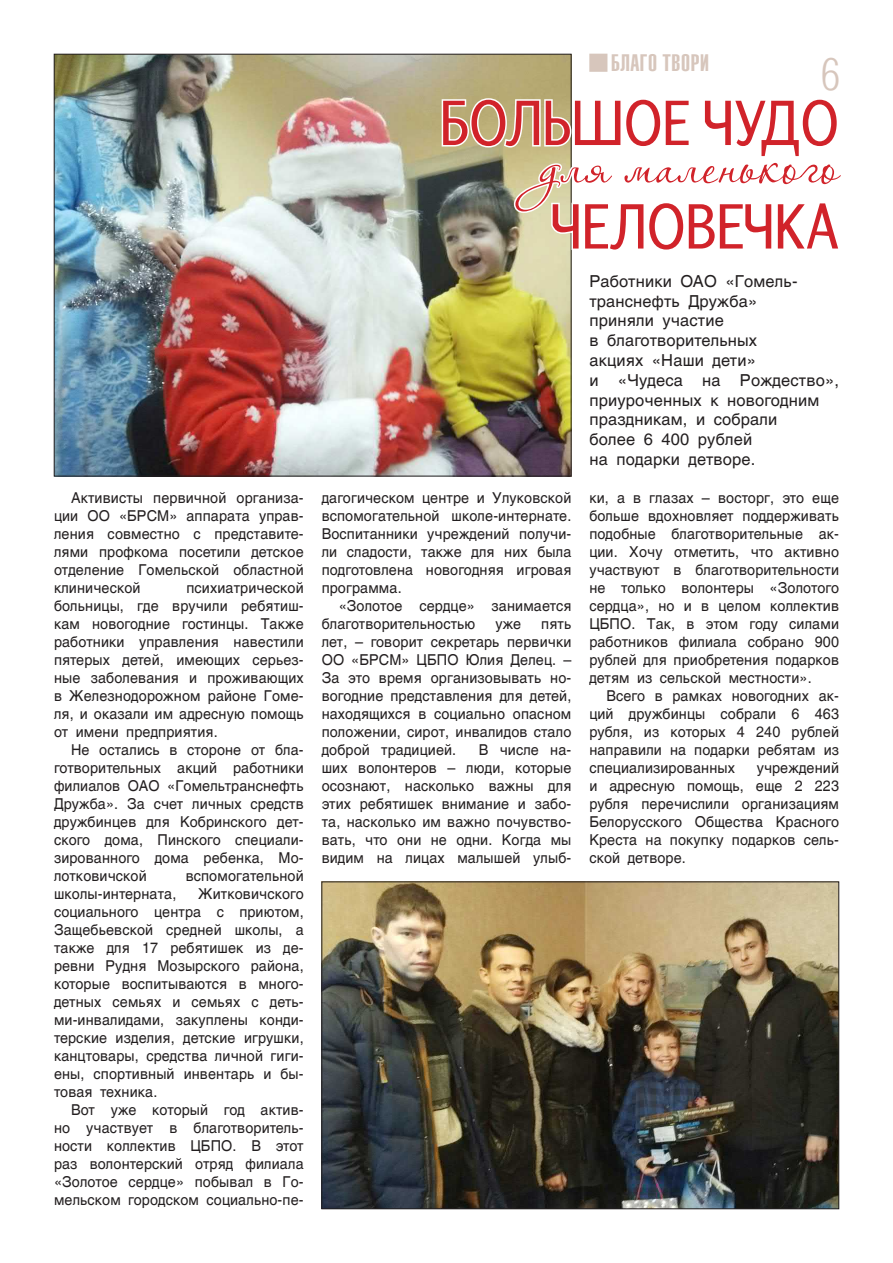
<style>
.page{position:relative;width:893px;height:1263px;background:#fff}
.page>*{position:absolute;margin:0;border:0;box-sizing:border-box;transform-origin:0 0}
.t1{font:60px "Artemius Sans SN";color:#d1232a;scale:.91 1}
.t2{font:54px "Aquarelle";color:#d1232a;scale:.94 1}
.t3{font:300 45px "Helios Cond";color:#d7c6bc}
.t4{font:23.55px "Helios Ultra Compressed";letter-spacing:.02em;color:#d7c6bc;scale:1.15 1}
.t5{font:16.5px/19.8px "AG Helvetica Cyr Roman";letter-spacing:.01em;color:#231f20}
.t6{font:15px/18px "AG Helvetica Cyr Roman";letter-spacing:.01em;color:#231f20;text-align:justify;scale:.96 1}
</style>
<div class="page">
<img style="left:324px;top:884px;width:513px;height:323px">
<div style="left:589px;top:54px;width:18px;height:18px;background:#d7c6bc;border:2px solid #d7c6bc"></div>
<img style="left:56px;top:56px;width:513px;height:418px">
<svg style="left:440px;top:97px;width:132px;height:156px;background:#b4af93"></svg>
<p class="t6" style="left:54px;top:489px;width:262px;text-indent:17px">Активисты первичной организа&shy;ции ОО «БРСМ» аппарата управ&shy;ления совместно с представите&shy;лями профкома посетили детское отделение Гомельской областной клинической</p>
<p class="t6" style="left:54px;top:579px;width:262px;text-indent:132px">психиатрической больницы, где вручили ребятиш&shy;кам новогодние гостинцы. Также работники управления навестили пятерых детей, имеющих серьез&shy;ные заболевания и проживающих в Железнодорожном районе Гоме&shy;ля, и оказали им адресную помощь от имени предприятия.</p>
<p class="t6" style="left:54px;top:741px;width:262px;text-indent:17px">Не остались в стороне от бла&shy;готворительных акций работники филиалов ОАО «Гомельтранснефть Дружба». За счет личных средств дружбинцев для Кобринского дет&shy;ского дома, Пинского специали&shy;зированного дома ребенка, Мо&shy;лотковичской</p>
<p class="t6" style="left:186px;top:867px;width:124px">вспомогательной</p>
<p class="t6" style="left:54px;top:885px;width:262px;text-indent:144px">Житковичского социального центра с приютом, Защебьевской средней школы, а также для 17 ребятишек из де&shy;ревни Рудня Мозырского района, которые воспитываются в много&shy;детных семьях и семьях с деть&shy;ми-инвалидами, закуплены конди&shy;терские изделия, детские игрушки, канцтовары, средства личной гиги&shy;ены, спортивный инвентарь и бы&shy;товая техника.</p>
<p class="t6" style="left:54px;top:1101px;width:262px;text-indent:17px">Вот уже который год актив&shy;но участвует в благотворитель&shy;ности коллектив ЦБПО. В этот раз волонтерский отряд филиала «Золотое сердце» побывал в Го&shy;мельском городском социально-пе-</p>
<p class="t6" style="left:54px;top:885px;width:129px">школы-интерната,</p>
<p class="t4" style="left:611px;top:49px;width:87px">БЛАГО ТВОРИ</p>
<p class="t3" style="left:821px;top:49px;width:21px">6</p>
<p class="t1" style="left:440px;top:86px;width:440px">БОЛЬШОЕ ЧУДО</p>
<p class="t2" style="left:539px;top:132px;width:320px">для маленького</p>
<p class="t1" style="left:551px;top:190px;width:318px">ЧЕЛОВЕЧКА</p>
<p class="t6" style="left:322px;top:489px;width:262px">дагогическом центре и Улуковской вспомогательной школе-интернате.<br>Воспитанники учреждений получи&shy;ли сладости, также для них была подготовлена новогодняя игровая программа.</p>
<p class="t6" style="left:322px;top:597px;width:262px;text-indent:17px">«Золотое сердце» занимается благотворительностью</p>
<p class="t6" style="left:495px;top:615px;width:28px">уже</p>
<p class="t6" style="left:322px;top:615px;width:262px;text-indent:220px">пять лет, – говорит секретарь первички ОО «БРСМ» ЦБПО Юлия Делец. – За это время организовывать но&shy;вогодние представления для детей, находящихся в социально опасном положении, сирот, инвалидов стало доброй традицией.</p>
<p class="t6" style="left:322px;top:741px;width:262px;text-indent:157px">В числе на&shy;ших волонтеров – люди, которые осознают, насколько важны для этих ребятишек внимание и забо&shy;та, насколько им важно почувство&shy;вать, что они не одни. Когда мы видим на лицах малышей улыб-</p>
<p class="t5" style="left:589px;top:271px;width:210px">Работники ОАО «Гомель-</p>
<p class="t5" style="left:589px;top:291px;width:169px">транснефть Дружба»</p>
<p class="t5" style="left:589px;top:311px;width:136px">приняли участие</p>
<p class="t5" style="left:589px;top:331px;width:169px">в благотворительных</p>
<p class="t5" style="left:589px;top:350px;width:168px">акциях «Наши дети»</p>
<p class="t5" style="left:589px;top:370px;width:251px">и «Чудеса на Рождество», приуроченных к новогодним</p>
<p class="t5" style="left:589px;top:410px;width:190px">праздникам, и собрали</p>
<p class="t5" style="left:589px;top:430px;width:164px">более 6 400 рублей</p>
<p class="t5" style="left:589px;top:449px;width:168px">на подарки детворе.</p>
<p class="t6" style="left:589px;top:489px;width:262px">ки, а в глазах – восторг, это еще больше вдохновляет поддерживать подобные благотворительные ак&shy;ции. Хочу отметить, что активно участвуют в благотворительности не только волонтеры «Золотого сердца», но и в целом коллектив ЦБПО. Так, в этом году силами работников филиала собрано 900 рублей для приобретения подарков детям из сельской местности».</p>
<p class="t6" style="left:589px;top:687px;width:262px;text-indent:17px">Всего в рамках новогодних ак&shy;ций дружбинцы собрали 6 463 рубля, из которых 4 240 рублей направили на подарки ребятам из специализированных</p>
<p class="t6" style="left:589px;top:759px;width:262px;text-indent:167px">учреждений и адресную помощь, еще 2 223 рубля перечислили организациям Белорусского Общества Красного Креста на покупку подарков сель&shy;ской детворе.</p>
</div>
